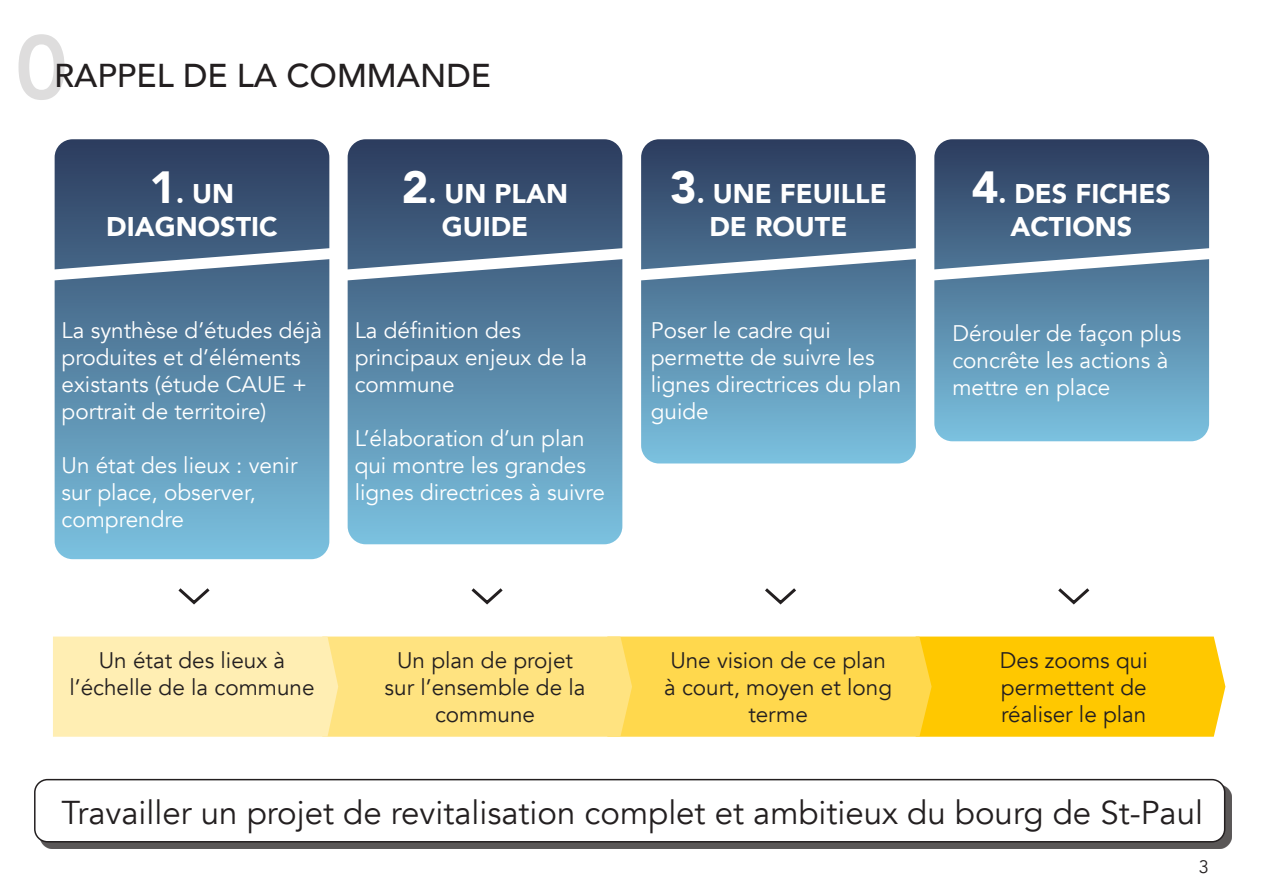
<style>
.page{position:relative;width:1263px;height:893px;background:#fff}
.page>*{position:absolute;margin:0;border:0;box-sizing:border-box;transform-origin:0 0}
.t1{font:800 90px "Avenir";color:#231f20}
.t2{font:33px "Avenir";color:#231f20}
.t3{font:500 33px "Avenir";color:#231f20}
.t4{font:900 27px/32.4px "Avenir";color:#fff;text-align:center}
.t5{font:22.5px/27px "Avenir";color:#fff}
.t6{font:22.5px/27px "Avenir";color:#231f20;text-align:center}
.t7{font:18px "Avenir";color:#231f20}
.s1{font-size:45px}
</style>
<div class="page">
<div style="left:40px;top:785px;width:1192px;height:64px;background:#231f20;opacity:.75"></div>
<div style="left:35px;top:780px;width:1190px;height:62px;background:#fff;border-radius:13px"></div>
<div style="left:34px;top:779px;width:1191px;height:63px;border:2px solid #231f20;border-radius:13px"></div>
<svg style="left:641px;top:139px;width:275px;height:324px;background:#5580a0"></svg>
<svg style="left:348px;top:139px;width:274px;height:405px;background:#5581a1"></svg>
<svg style="left:55px;top:139px;width:274px;height:420px;background:#5581a1"></svg>
<svg style="left:641px;top:248px;width:275px;height:32px"></svg>
<svg style="left:347px;top:248px;width:276px;height:32px"></svg>
<svg style="left:54px;top:248px;width:276px;height:32px"></svg>
<svg style="left:934px;top:139px;width:275px;height:302px;background:#5580a0"></svg>
<svg style="left:934px;top:248px;width:276px;height:32px"></svg>
<svg style="left:471px;top:588px;width:32px;height:17px"></svg>
<svg style="left:178px;top:588px;width:32px;height:17px"></svg>
<svg style="left:765px;top:588px;width:31px;height:17px"></svg>
<svg style="left:1058px;top:588px;width:32px;height:17px"></svg>
<svg style="left:53px;top:636px;width:1172px;height:101px;background:#ffdc60"></svg>
<h1 class="t1" style="left:15px;top:-2px;width:55px">0</h1>
<p class="t3" style="left:54px;top:47px;width:438px">RAPPEL DE LA COMMANDE</p>
<p class="t4" style="left:106px;top:177px;width:173px"><span class="s1">1</span>. UN<br>DIAGNOSTIC</p>
<p class="t5" style="left:62px;top:317px;width:262px">La synthèse d’études déjà produites et d’éléments existants (étude CAUE + portrait de territoire)</p>
<p class="t5" style="left:62px;top:452px;width:237px">Un état des lieux : venir sur place, observer, comprendre</p>
<p class="t4" style="left:402px;top:177px;width:168px"><span class="s1">2</span>. UN PLAN<br>GUIDE</p>
<p class="t5" style="left:355px;top:317px;width:234px">La définition des principaux enjeux de la commune</p>
<p class="t5" style="left:355px;top:425px;width:252px">L’élaboration d’un plan qui montre les grandes lignes directrices à suivre</p>
<p class="t4" style="left:670px;top:177px;width:218px"><span class="s1">3</span>. UNE FEUILLE<br>DE ROUTE</p>
<p class="t5" style="left:651px;top:317px;width:252px">Poser le cadre qui permette de suivre les lignes directrices du plan guide</p>
<p class="t4" style="left:972px;top:177px;width:201px"><span class="s1">4</span>. DES FICHES<br>ACTIONS</p>
<p class="t5" style="left:952px;top:321px;width:230px">Dérouler de façon plus concrête les actions à mettre en place</p>
<p class="t6" style="left:69px;top:647px;width:247px">Un état des lieux à l’échelle de la commune</p>
<p class="t6" style="left:664px;top:647px;width:229px">Une vision de ce plan à court, moyen et long terme</p>
<p class="t6" style="left:1000px;top:647px;width:149px;text-align:justify">Des zooms qui permettent de réaliser le plan</p>
<p class="t6" style="left:385px;top:647px;width:202px">Un plan de projet sur l’ensemble de la commune</p>
<p class="t2" style="left:62px;top:793px;width:1143px">Travailler un projet de revitalisation complet et ambitieux du bourg de St-Paul</p>
<p class="t7" style="left:1199px;top:856px;width:12px">3</p>
</div>
